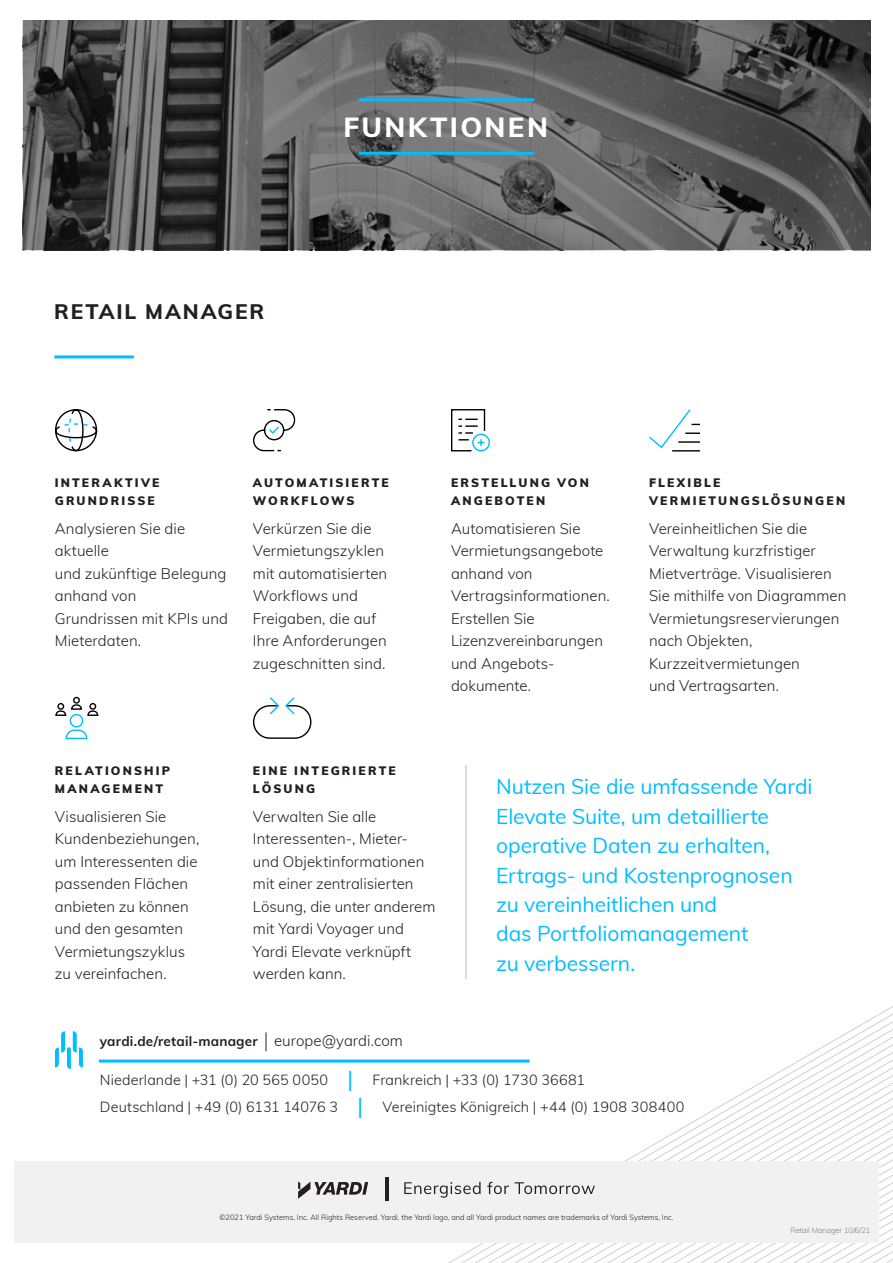
<style>
.page{position:relative;width:893px;height:1263px;background:#fff}
.page>*{position:absolute;margin:0;border:0;box-sizing:border-box;transform-origin:0 0}
.t1{font:800 27.6px "Muli";letter-spacing:.085em;color:#fff}
.t2{font:21px/29.4px "Muli";letter-spacing:-.005em;color:#00bdff}
.t3{font:800 21px "Muli";letter-spacing:.09em;color:#231f20}
.t4{font:300 15px/22.5px "Muli";letter-spacing:.005em;color:#231f20}
.t5{font:300 14.4px "Muli";letter-spacing:.005em;color:#231f20}
.t6{font:700 13.5px "Muli";letter-spacing:.01em;color:#231f20}
.t7{font:900 12px/18px "Muli";letter-spacing:.175em;color:#231f20}
.t8{font:300 7.5px "Muli";color:#231f20}
.t9{font:200 7.5px "Muli";color:#58595b}
.s1{font-size:22.5px;color:#00bdff}
</style>
<div class="page">
<svg style="left:375px;top:765px;width:518px;height:498px"></svg>
<svg style="left:22px;top:20px;width:848px;height:230px;background:#575858"></svg>
<div style="left:14px;top:1161px;width:864px;height:81px;background:#f1f1f2"></div>
<hr style="left:54px;top:355px;width:80px;height:3px;background:#00bdff">
<hr style="left:359px;top:152px;width:175px;height:3px;background:#00bdff">
<hr style="left:359px;top:98px;width:175px;height:3px;background:#00bdff">
<div style="left:253px;top:705px;width:58px;height:34px;border:1px solid #000;border-radius:16px"></div>
<svg style="left:269px;top:697px;width:27px;height:18px"></svg>
<svg style="left:55px;top:409px;width:43px;height:43px"></svg>
<svg style="left:451px;top:409px;width:39px;height:43px"></svg>
<svg style="left:253px;top:409px;width:43px;height:43px"></svg>
<svg style="left:55px;top:696px;width:44px;height:44px"></svg>
<svg style="left:649px;top:409px;width:50px;height:42px"></svg>
<svg style="left:298px;top:1181px;width:70px;height:18px"></svg>
<hr style="left:385px;top:1177px;width:3px;height:24px;background:#231f20">
<svg style="left:404px;top:1182px;width:191px;height:16px"></svg>
<svg style="left:266px;top:1032px;width:1px;height:19px"></svg>
<hr style="left:99px;top:1059px;width:431px;height:3px;background:#00bdff">
<svg style="left:55px;top:1031px;width:28px;height:38px"></svg>
<hr style="left:466px;top:765px;width:1px;height:214px;background:#231f20">
<h1 class="t1" style="left:343px;top:107px;width:206px">FUNKTIONEN</h1>
<h2 class="t3" style="left:54px;top:296px;width:212px">RETAIL MANAGER</h2>
<p class="t7" style="left:55px;top:473px;width:106px">INTERAKTIVE<br>GRUNDRISSE</p>
<p class="t4" style="left:55px;top:516px;width:175px">Analysieren Sie die aktuelle<br>und zukünftige Belegung anhand von<br>Grundrissen mit KPIs und<br>Mieterdaten.</p>
<p class="t7" style="left:253px;top:473px;width:137px">AUTOMATISIERTE<br>WORKFLOWS</p>
<p class="t4" style="left:253px;top:516px;width:136px">Verkürzen Sie die<br>Vermietungszyklen mit automatisierten<br>Workflows und<br>Freigaben, die auf<br>Ihre Anforderungen zugeschnitten sind.</p>
<p class="t7" style="left:451px;top:473px;width:139px">ERSTELLUNG VON<br>ANGEBOTEN</p>
<p class="t4" style="left:451px;top:516px;width:160px">Automatisieren Sie<br>Vermietungsangebote anhand von<br>Vertragsinformationen.<br>Erstellen Sie<br>Lizenzvereinbarungen und Angebots&shy;dokumente.</p>
<p class="t7" style="left:649px;top:473px;width:198px">FLEXIBLE<br>VERMIETUNGSLÖSUNGEN</p>
<p class="t4" style="left:649px;top:516px;width:199px">Vereinheitlichen Sie die<br>Verwaltung kurzfristiger<br>Mietverträge. Visualisieren<br>Sie mithilfe von Diagrammen<br>Vermietungsreservierungen nach Objekten,<br>Kurzzeitvermietungen<br>und Vertragsarten.</p>
<p class="t7" style="left:55px;top:761px;width:117px">RELATIONSHIP<br>MANAGEMENT</p>
<p class="t4" style="left:55px;top:804px;width:146px">Visualisieren Sie<br>Kundenbeziehungen, um Interessenten die passenden Flächen anbieten zu können und den gesamten<br>Vermietungszyklus zu vereinfachen.</p>
<p class="t7" style="left:253px;top:761px;width:144px">EINE INTEGRIERTE<br>LÖSUNG</p>
<p class="t4" style="left:253px;top:804px;width:184px">Verwalten Sie alle<br>Interessenten-, Mieter&shy;und Objektinformationen mit einer zentralisierten<br>Lösung, die unter anderem mit Yardi Voyager und<br>Yardi Elevate verknüpft werden kann.</p>
<h2 class="t2" style="left:496px;top:771px;width:318px">Nutzen Sie die umfassende Yardi<br>Elevate Suite, um detaillierte operative Daten zu erhalten,<br>Ertrags- und Kostenprognosen zu vereinheitlichen und<br>das Portfoliomanagement<br>zu verbessern.</h2>
<p class="t4" style="left:274px;top:1029px;width:130px">europe@yardi.com</p>
<p class="t6" style="left:100px;top:1031px;width:159px">yardi.de/retail-manager</p>
<p class="t5" style="left:100px;top:1069px;width:256px">Niederlande | +31 (0) 20 565 0050 <span class="s1">|</span></p>
<p class="t5" style="left:373px;top:1069px;width:214px">Frankreich | +33 (0) 1730 36681</p>
<p class="t5" style="left:100px;top:1096px;width:266px">Deutschland | +49 (0) 6131 14076 3 <span class="s1">|</span></p>
<p class="t5" style="left:383px;top:1096px;width:303px">Vereinigtes Königreich | +44 (0) 1908 308400</p>
<p class="t8" style="left:219px;top:1212px;width:455px">©2021 Yardi Systems, Inc. All Rights Reserved. Yardi, the Yardi logo, and all Yardi product names are trademarks of Yardi Systems, Inc.</p>
<p class="t9" style="left:791px;top:1225px;width:81px">Retail Manager 10/6/21</p>
</div>
